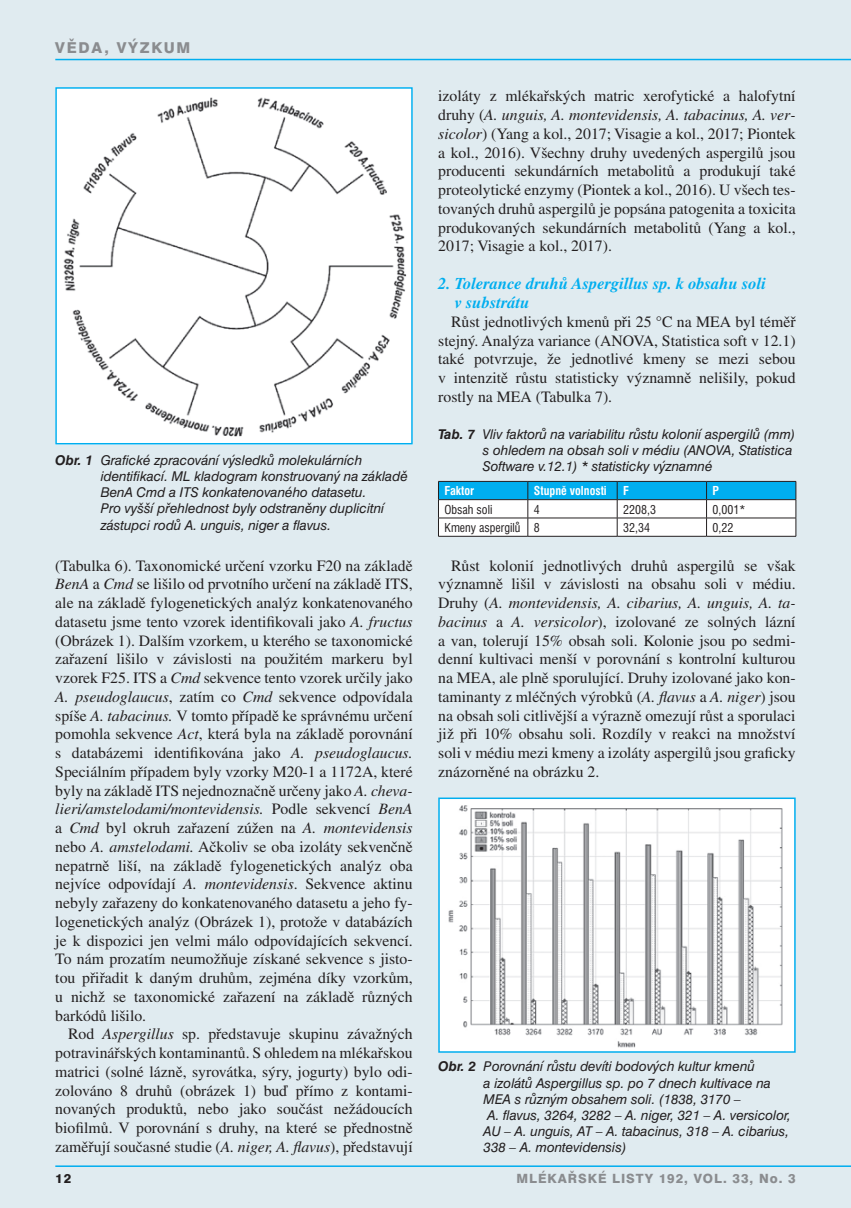
<style>
.page{position:relative;width:851px;height:1208px;background:#fff}
.page>*{position:absolute;margin:0;border:0;box-sizing:border-box;transform-origin:0 0}
.t1{font:italic 700 16.5px/18.8px "Times CE";color:#00aeef}
.t2{font:15.75px/18.8px "Times CE";color:#231f20;text-align:justify}
.t3{font:800 15px "Swiss 721 BTCE";letter-spacing:.12em;color:#8a8c8f}
.t4{font:italic 13.5px/16.2px "Swiss 721 BTCE";color:#231f20}
.t5{font:800 12.75px "Swiss 721 BTCE";letter-spacing:.075em;color:#8a8c8f}
.t6{font:800 12.75px "Swiss 721 BTCE";color:#231f20}
.t7{font:condensed 12px "Swiss 721 BTCE";color:#231f20}
.t8{font:700 condensed 12px "Swiss 721 BTCE";color:#fff}
.s1{font-weight:700}
.s2{font-style:italic}
</style>
<div class="page">
<div style="left:0;top:0;width:850px;height:1208px;background:#e0ebf0"></div>
<hr style="left:850px;top:0;width:1px;height:1208px;background:#e0ebf0">
<hr style="left:55px;top:59px;width:795px;height:1px;background:#00aeef">
<hr style="left:55px;top:1165px;width:795px;height:2px;background:#00aeef">
<img style="left:58px;top:90px;width:351px;height:351px">
<div style="left:55px;top:87px;width:357px;height:357px;border:2px solid #00aeef"></div>
<svg style="left:438px;top:481px;width:358px;height:55px;background:#a1d6ea"></svg>
<hr style="left:438px;top:536px;width:89px;height:1px;background:#231f20">
<hr style="left:527px;top:536px;width:90px;height:1px;background:#231f20">
<hr style="left:617px;top:536px;width:89px;height:1px;background:#231f20">
<hr style="left:706px;top:536px;width:90px;height:1px;background:#231f20">
<div style="left:439px;top:798px;width:355px;height:254px;background:#fff"></div>
<img style="left:448px;top:805px;width:335px;height:243px">
<div style="left:438px;top:797px;width:357px;height:255px;border:2px solid #00aeef"></div>
<p class="t3" style="left:55px;top:38px;width:137px">VĚDA, VÝZKUM</p>
<p class="t4" style="left:101px;top:451px;width:308px;text-indent:-45px"><span class="s1">Obr. 1</span> Grafické zpracování výsledků molekulárních identifikací. ML kladogram konstruovaný na základě BenA Cmd a ITS konkatenovaného datasetu.<br>Pro vyšší přehlednost byly odstraněny duplicitní zástupci rodů A. unguis, niger a flavus.</p>
<p class="t2" style="left:55px;top:556px;width:359px">(Tabulka 6). Taxonomické určení vzorku F20 na základě <span class="s2">BenA</span> a <span class="s2">Cmd</span> se lišilo od prvotního určení na základě ITS, ale na základě fylogenetických analýz konkatenovaného datasetu jsme tento vzorek identifikovali jako <span class="s2">A. fructus </span>(Obrázek 1). Dalším vzorkem, u kterého se taxonomické zařazení lišilo v závislosti na použitém markeru byl vzorek F25. ITS a <span class="s2">Cmd</span> sekvence tento vzorek určily jako <span class="s2">A. pseudoglaucus</span>, zatím co <span class="s2">Cmd</span> sekvence odpovídala spíše <span class="s2">A. tabacinus.</span> V tomto případě ke správnému určení pomohla sekvence <span class="s2">Act</span>, která byla na základě porovnání s databázemi identifikována jako <span class="s2">A. pseudoglaucus.<br></span>Speciálním případem byly vzorky M20-1 a 1172A, které byly na základě ITS nejednoznačně určeny jako <span class="s2">A. cheva&shy;lieri/amstelodami/montevidensis.</span> Podle sekvencí <span class="s2">BenA </span>a <span class="s2">Cmd</span> byl okruh zařazení zúžen na <span class="s2">A. montevidensis </span>nebo <span class="s2">A. amstelodami.</span> Ačkoliv se oba izoláty sekvenčně nepatrně liší, na základě fylogenetických analýz oba nejvíce odpovídají <span class="s2">A. montevidensis</span>. Sekvence aktinu nebyly zařazeny do konkatenovaného datasetu a jeho fy&shy;logenetických analýz (Obrázek 1), protože v databázích je k dispozici jen velmi málo odpovídajících sekvencí.<br>To nám prozatím neumožňuje získané sekvence s jisto&shy;tou přiřadit k daným druhům, zejména díky vzorkům, u nichž se taxonomické zařazení na základě různých barkódů lišilo.</p>
<p class="t2" style="left:55px;top:1024px;width:359px;text-indent:13px">Rod <span class="s2">Aspergillus</span> sp. představuje skupinu závažných potravinářských kontaminantů. S ohledem na mlékařskou matrici (solné lázně, syrovátka, sýry, jogurty) bylo odi&shy;zolováno 8 druhů (obrázek 1) buď přímo z kontami&shy;novaných produktů, nebo jako součást nežádoucích biofilmů. V porovnání s druhy, na které se přednostně zaměřují současné studie (<span class="s2">A. niger, A. flavus</span>), představují</p>
<p class="t2" style="left:438px;top:87px;width:359px">izoláty z mlékařských matric xerofytické a halofytní druhy (<span class="s2">A. unguis, A. montevidensis, A. tabacinus, A. ver&shy;sicolor</span>) (Yang a kol., 2017; Visagie a kol., 2017; Piontek a kol., 2016). Všechny druhy uvedených aspergilů jsou producenti sekundárních metabolitů a produkují také proteolytické enzymy (Piontek a kol., 2016). U všech tes&shy;tovaných druhů aspergilů je popsána patogenita a toxicita produkovaných sekundárních metabolitů (Yang a kol., 2017; Visagie a kol., 2017).</p>
<p class="t1" style="left:454px;top:274px;width:312px;text-indent:-16px">2. Tolerance druhů Aspergillus sp. k obsahu soli v substrátu</p>
<p class="t2" style="left:438px;top:312px;width:359px;text-indent:13px">Růst jednotlivých kmenů při 25 °C na MEA byl téměř stejný. Analýza variance (ANOVA, Statistica soft v 12.1) také potvrzuje, že jednotlivé kmeny se mezi sebou v intenzitě růstu statisticky významně nelišily, pokud rostly na MEA (Tabulka 7).</p>
<p class="t4" style="left:482px;top:425px;width:314px;text-indent:-44px"><span class="s1">Tab. 7</span> Vliv faktorů na variabilitu růstu kolonií aspergilů (mm) s ohledem na obsah soli v médiu (ANOVA, Statistica<br>Software v.12.1) * statisticky významné</p>
<p class="t8" style="left:444px;top:483px;width:31px">Faktor</p>
<p class="t8" style="left:533px;top:483px;width:74px">Stupně volnosti</p>
<p class="t8" style="left:623px;top:483px;width:7px">F</p>
<p class="t8" style="left:712px;top:483px;width:8px">P</p>
<p class="t7" style="left:444px;top:501px;width:49px">Obsah soli</p>
<p class="t7" style="left:533px;top:501px;width:7px">4</p>
<p class="t7" style="left:623px;top:501px;width:34px">2208,3</p>
<p class="t7" style="left:712px;top:501px;width:34px">0,001*</p>
<p class="t7" style="left:444px;top:519px;width:97px">Kmeny aspergilů 8</p>
<p class="t7" style="left:623px;top:519px;width:28px">32,34</p>
<p class="t7" style="left:712px;top:519px;width:22px">0,22</p>
<p class="t2" style="left:438px;top:556px;width:359px;text-indent:13px">Růst kolonií jednotlivých druhů aspergilů se však významně lišil v závislosti na obsahu soli v médiu.<br>Druhy (<span class="s2">A. montevidensis, A. cibarius, A. unguis, A. ta&shy;bacinus</span> a <span class="s2">A. versicolor</span>), izolované ze solných lázní a van, tolerují 15% obsah soli. Kolonie jsou po sedmi&shy;denní kultivaci menší v porovnání s kontrolní kulturou na MEA, ale plně sporulující. Druhy izolované jako kon&shy;taminanty z mléčných výrobků (<span class="s2">A. flavus</span> a <span class="s2">A. niger</span>) jsou na obsah soli citlivější a výrazně omezují růst a sporulaci již při 10% obsahu soli. Rozdíly v reakci na množství soli v médiu mezi kmeny a izoláty aspergilů jsou graficky znázorněné na obrázku 2.</p>
<p class="t4" style="left:483px;top:1058px;width:309px;text-indent:-45px"><span class="s1">Obr. 2</span> Porovnání růstu devíti bodových kultur kmenů<br>a izolátů Aspergillus sp. po 7 dnech kultivace na MEA s různým obsahem soli. (1838, 3170 –<br>A. flavus, 3264, 3282 – A. niger, 321 – A. versicolor, AU – A. unguis, AT – A. tabacinus, 318 – A. cibarius, 338 – A. montevidensis)</p>
<p class="t6" style="left:55px;top:1170px;width:18px">12</p>
<p class="t5" style="left:516px;top:1170px;width:280px">MLÉKAŘSKÉ LISTY 192, VOL. 33, NO. 3</p>
</div>
